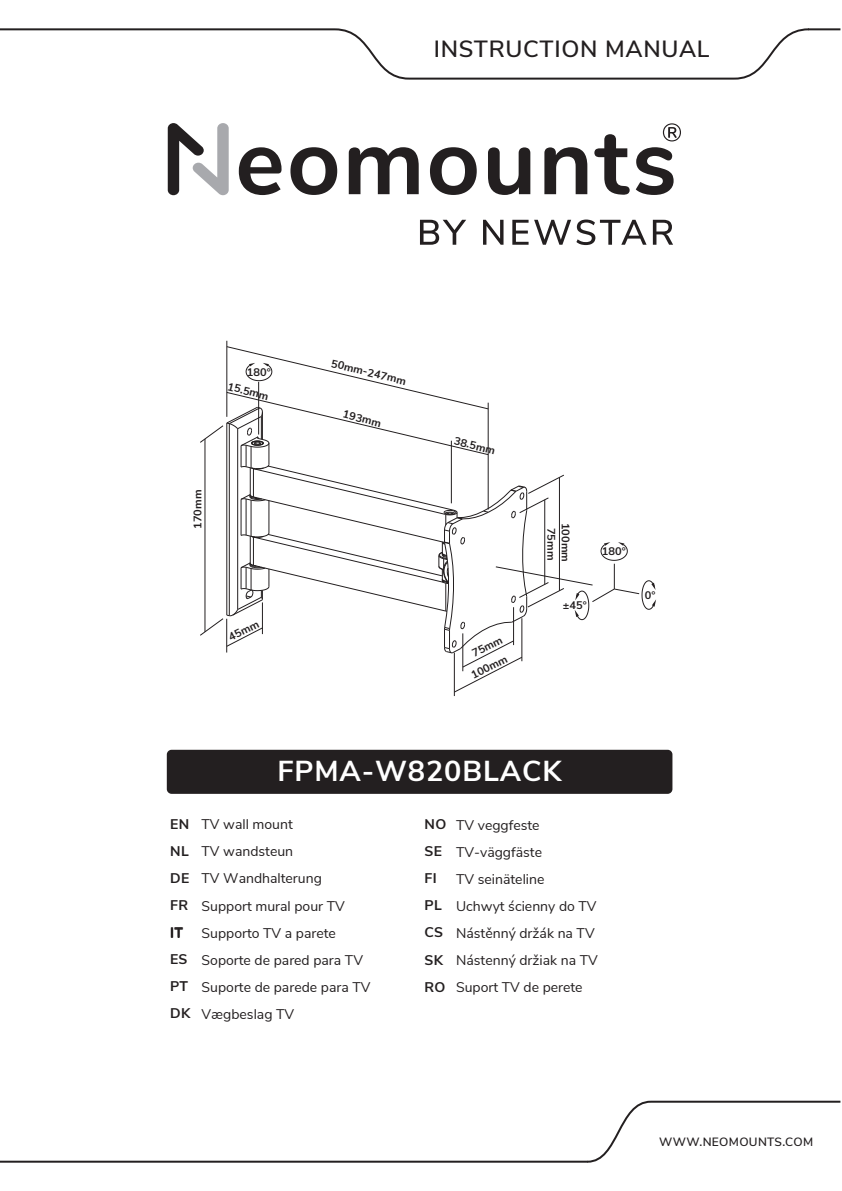
<style>
.page{position:relative;width:842px;height:1191px;background:#fff}
.page>*{position:absolute;margin:0;border:0;box-sizing:border-box;transform-origin:0 0}
.t1{font:700 28.8px "Nunito Sans";letter-spacing:.03em;color:#fff}
.t2{font:600 23.4px "Nunito Sans";letter-spacing:.03em;color:#231f20}
.t3{font:14px/27px "Nunito Sans";color:#231f20}
.t4{font:700 14px/27px "Nunito Sans";letter-spacing:.03em;color:#231f20}
.t5{font:600 12px "Nunito Sans";letter-spacing:.03em;color:#231f20}
.t6{font:700 11px/14.4px "Nunito Sans";letter-spacing:.005em;color:#231f20;text-align:center}
</style>
<div class="page">
<svg style="left:636px;top:147px;width:38px;height:48px"></svg>
<svg style="left:663px;top:123px;width:18px;height:18px"></svg>
<svg style="left:168px;top:123px;width:61px;height:72px"></svg>
<svg style="left:349px;top:147px;width:70px;height:47px"></svg>
<svg style="left:290px;top:147px;width:47px;height:48px"></svg>
<svg style="left:430px;top:147px;width:47px;height:48px"></svg>
<svg style="left:594px;top:134px;width:36px;height:61px"></svg>
<svg style="left:544px;top:147px;width:43px;height:47px"></svg>
<svg style="left:488px;top:147px;width:42px;height:48px"></svg>
<svg style="left:239px;top:147px;width:43px;height:48px"></svg>
<svg style="left:420px;top:219px;width:253px;height:26px"></svg>
<div style="left:168px;top:750px;width:504px;height:43px;background:#231f20;border-radius:4px"></div>
<div style="left:167px;top:750px;width:505px;height:44px;border:1px solid #231f20;border-radius:4px"></div>
<svg style="left:0;top:1100px;width:840px;height:63px"></svg>
<svg style="left:0;top:28px;width:840px;height:52px"></svg>
<hr style="left:226px;top:341px;width:1px;height:76px;background:#231f20">
<hr style="left:454px;top:652px;width:1px;height:44px;background:#231f20">
<svg style="left:200px;top:346px;width:456px;height:347px"></svg>
<h2 class="t2" style="left:434px;top:32px;width:277px">INSTRUCTION MANUAL</h2>
<p class="t6" style="left:247px;top:365px;width:26px">180°</p>
<p class="t6" style="left:230px;top:378px;width:44px;rotate:14deg">15.5mm</p>
<p class="t6" style="left:190px;top:529px;width:41px;rotate:-90deg">170mm</p>
<p class="t6" style="left:226px;top:630px;width:34px;rotate:-26deg">45mm</p>
<p class="t6" style="left:333px;top:355px;width:78px;rotate:14deg">50mm-247mm</p>
<p class="t6" style="left:345px;top:406px;width:41px;rotate:14deg">193mm</p>
<p class="t6" style="left:456px;top:433px;width:44px;rotate:14deg">38.5mm</p>
<p class="t6" style="left:459px;top:649px;width:44px;line-height:18.8px;text-align:left;text-indent:10px;rotate:-26deg">75mm<br>100mm</p>
<p class="t6" style="left:573px;top:522px;width:41px;rotate:90deg">100mm<br>75mm</p>
<p class="t6" style="left:563px;top:597px;width:26px">±45°</p>
<p class="t6" style="left:602px;top:544px;width:26px">180°</p>
<p class="t6" style="left:645px;top:587px;width:12px">0°</p>
<h1 class="t1" style="left:277px;top:750px;width:286px">FPMA-W820BLACK</h1>
<p class="t4" style="left:170px;top:810px;width:21px;text-align:justify">EN NL DE FR</p>
<p class="t4" style="left:170px;top:918px;width:14px">IT</p>
<p class="t4" style="left:170px;top:945px;width:22px">ES<br>PT<br>DK</p>
<p class="t3" style="left:202px;top:810px;width:170px">TV wall mount<br>TV wandsteun<br>TV Wandhalterung<br>Support mural pour TV<br>Supporto TV a parete<br>Soporte de pared para TV<br>Suporte de parede para TV<br>Vægbeslag TV</p>
<p class="t4" style="left:424px;top:810px;width:23px">NO<br>SE<br>FI<br>PL<br>CS<br>SK<br>RO</p>
<p class="t3" style="left:456px;top:810px;width:143px">TV veggfeste<br>TV-väggfäste<br>TV seinäteline<br>Uchwyt ścienny do TV<br>Nástěnný držák na TV<br>Nástenný držiak na TV<br>Suport TV de perete</p>
<p class="t5" style="left:659px;top:1133px;width:156px">WWW.NEOMOUNTS.COM</p>
</div>
